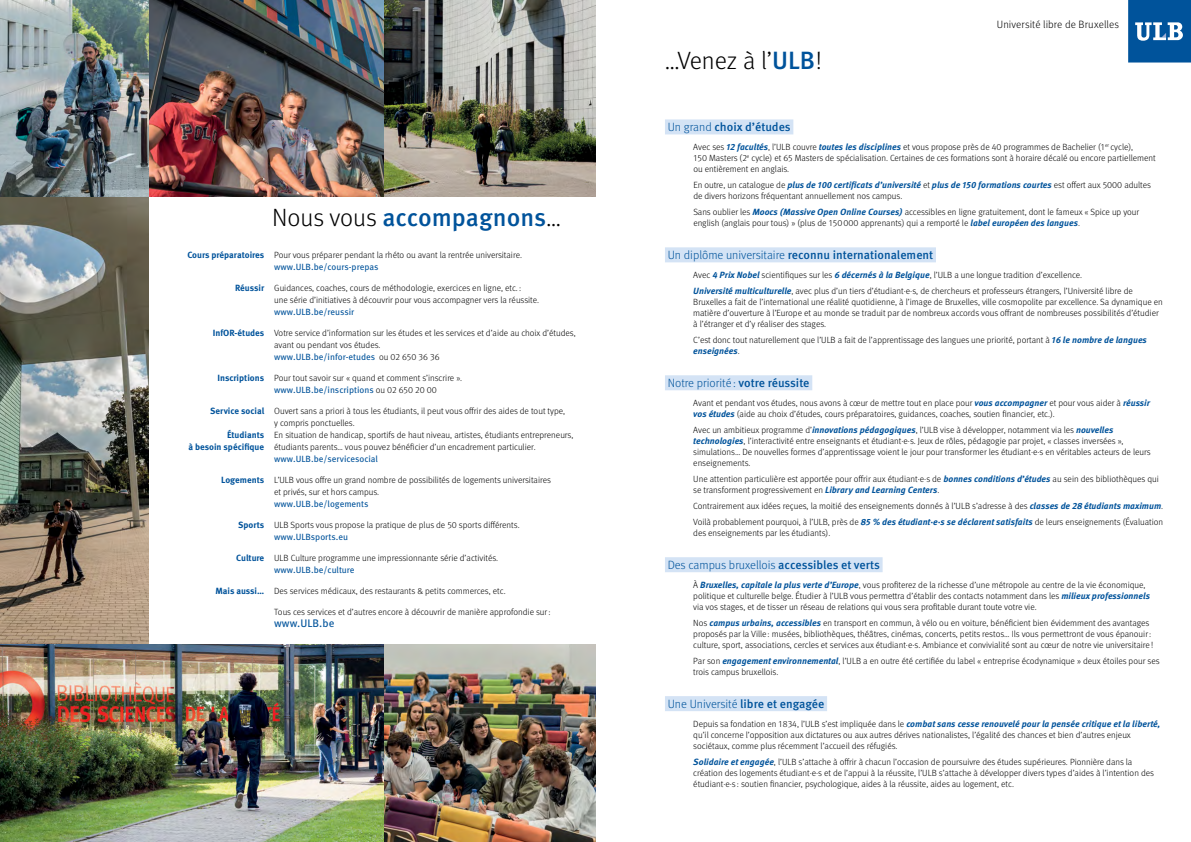
<style>
.page{position:relative;width:1191px;height:842px;background:#fff}
.page>*{position:absolute;margin:0;border:0;box-sizing:border-box;transform-origin:0 0}
.t1{font:500 25px "Meta OT";color:#00539b}
.t2{font:300 25px "Meta OT";color:#000}
.t3{font:500 12px "Meta OT";color:#00539b}
.t4{font:300 12px "Meta OT";color:#00539b}
.t5{font:11px "Meta OT";color:#00539b}
.t6{font:300 10.6px "Meta OT";letter-spacing:.01em;color:#000}
.t7{font:300 9px/11px "Meta OT";color:#000}
.t8{font:9px "Meta OT";color:#00539b}
.s1{font-weight:300;color:#000}
.s2{font-weight:700;color:#00539b}
.s3{font-weight:400;color:#00539b}
.s4{font-weight:500;color:#00539b}
.s5{font-weight:300}
.s6{font-weight:700;font-style:italic;color:#00539b}
.s7{font-weight:500}
</style>
<div class="page">
<svg style="left:1128px;top:0;width:63px;height:63px;background:#2068a7"></svg>
<img style="left:0;top:0;width:149px;height:198px">
<img style="left:0;top:198px;width:149px;height:446px">
<img style="left:0;top:644px;width:385px;height:198px">
<img style="left:149px;top:0;width:236px;height:197px">
<img style="left:385px;top:0;width:210px;height:197px">
<img style="left:385px;top:644px;width:210px;height:198px">
<div style="left:665px;top:119px;width:128px;height:15px;background:#d4e3f5"></div>
<div style="left:665px;top:247px;width:271px;height:15px;background:#d4e3f5"></div>
<div style="left:665px;top:375px;width:147px;height:15px;background:#d4e3f5"></div>
<div style="left:665px;top:557px;width:217px;height:15px;background:#d4e3f5"></div>
<div style="left:665px;top:696px;width:162px;height:15px;background:#d4e3f5"></div>
<h1 class="t1" style="left:272px;top:202px;width:290px"><span class="s1">Nous vous</span> accompagnons<span class="s1">…</span></h1>
<p class="t7" style="left:274px;top:249px;width:248px;line-height:12px;text-indent:-87px"><span class="s2">Cours préparatoires</span> Pour vous préparer pendant la rhéto ou avant la rentrée universitaire. <span class="s3">www.ULB.be/cours-prepas</span></p>
<p class="t7" style="left:274px;top:282px;width:265px;line-height:12px;text-indent:-39px"><span class="s2">Réussir</span> Guidances, coaches, cours de méthodologie, exercices en ligne, etc. :<br>une série d’initiatives à découvrir pour vous accompagner vers la réussite.</p>
<p class="t8" style="left:274px;top:306px;width:82px">www.ULB.be/reussir</p>
<p class="t7" style="left:274px;top:327px;width:303px;line-height:12px;text-indent:-61px"><span class="s2">InfOR-études</span> Votre service d’information sur les études et les services et d’aide au choix d’études, avant ou pendant vos études.<br><span class="s3">www.ULB.be/infor-etudes</span> ou 02 650 36 36</p>
<p class="t7" style="left:274px;top:372px;width:188px;line-height:12px;text-indent:-57px"><span class="s2">Inscriptions</span> Pour tout savoir sur « quand et comment s’inscrire ». <span class="s3">www.ULB.be/inscriptions</span> ou 02 650 20 00</p>
<p class="t7" style="left:210px;top:406px;width:356px"><span class="s2">Service social</span> Ouvert sans a priori à tous les étudiants, il peut vous offrir des aides de tout type,</p>
<p class="t7" style="left:274px;top:418px;width:81px">y compris ponctuelles.</p>
<p class="t7" style="left:227px;top:430px;width:348px"><span class="s2">Étudiants</span> En situation de handicap, sportifs de haut niveau, artistes, étudiants entrepreneurs,</p>
<p class="t7" style="left:188px;top:442px;width:348px"><span class="s2">à besoin spécifique</span> étudiants parents… vous pouvez bénéficier d’un encadrement particulier.</p>
<p class="t8" style="left:274px;top:453px;width:105px">www.ULB.be/servicesocial</p>
<p class="t7" style="left:274px;top:474px;width:278px;line-height:12px;text-indent:-53px"><span class="s2">Logements</span> L’ULB vous offre un grand nombre de possibilités de logements universitaires et privés, sur et hors campus.</p>
<p class="t8" style="left:274px;top:498px;width:96px">www.ULB.be/logements</p>
<p class="t7" style="left:274px;top:519px;width:246px;line-height:12px;text-indent:-36px"><span class="s2">Sports</span> ULB Sports vous propose la pratique de plus de 50 sports différents. <span class="s3">www.ULBsports.eu</span></p>
<p class="t7" style="left:274px;top:552px;width:224px;line-height:12px;text-indent:-38px"><span class="s2">Culture</span> ULB Culture programme une impressionnante série d’activités. <span class="s3">www.ULB.be/culture</span></p>
<p class="t7" style="left:215px;top:586px;width:291px"><span class="s2">Mais aussi…</span> Des services médicaux, des restaurants &amp; petits commerces, etc.</p>
<p class="t7" style="left:274px;top:607px;width:278px">Tous ces services et d’autres encore à découvrir de manière approfondie sur:</p>
<p class="t5" style="left:274px;top:617px;width:62px">www.ULB.be</p>
<h1 class="t2" style="left:665px;top:46px;width:158px">…Venez à l’<span class="s4">ULB</span>!</h1>
<p class="t6" style="left:996px;top:19px;width:124px">Université libre de Bruxelles</p>
<h2 class="t3" style="left:667px;top:119px;width:125px"><span class="s5">Un grand</span> choix d’études</h2>
<p class="t7" style="left:693px;top:142px;width:464px">Avec ses <span class="s6">12 facultés</span>, l’ULB couvre <span class="s6">toutes les disciplines</span> et vous propose près de 40 programmes de Bachelier (1<sup>er</sup> cycle),<br>150 Masters (2<sup>e</sup> cycle) et 65 Masters de spécialisation. Certaines de ces formations sont à horaire décalé ou encore partiellement ou entièrement en anglais.</p>
<p class="t7" style="left:693px;top:180px;width:459px">En outre, un catalogue de <span class="s6">plus de 100 certificats d’université</span> et <span class="s6">plus de 150 formations courtes</span> est offert aux 5000 adultes de divers horizons fréquentant annuellement nos campus.</p>
<p class="t7" style="left:693px;top:207px;width:447px">Sans oublier les <span class="s6">Moocs (Massive Open Online Courses)</span> accessibles en ligne gratuitement, dont le fameux « Spice up your english (anglais pour tous) » (plus de 150000 apprenants) qui a remporté le <span class="s6">label européen des langues</span>.</p>
<h2 class="t3" style="left:667px;top:247px;width:267px"><span class="s5">Un diplôme universitaire</span> reconnu internationalement</h2>
<p class="t7" style="left:693px;top:267px;width:441px;line-height:16px">Avec <span class="s6">4 Prix Nobel</span> scientifiques sur les <span class="s6">6 décernés à la Belgique</span>, l’ULB a une longue tradition d’excellence.<br><span class="s6">Université multiculturelle</span>, avec plus d’un tiers d’étudiant·e·s, de chercheurs et professeurs étrangers, l’Université libre de</p>
<p class="t7" style="left:693px;top:297px;width:471px">Bruxelles a fait de l’international une réalité quotidienne, à l’image de Bruxelles, ville cosmopolite par excellence. Sa dynamique en matière d’ouverture à l’Europe et au monde se traduit par de nombreux accords vous offrant de nombreuses possibilités d’étudier à l’étranger et d’y réaliser des stages.</p>
<p class="t7" style="left:693px;top:335px;width:455px">C’est donc tout naturellement que l’ULB a fait de l’apprentissage des langues une priorité, portant à <span class="s6">16 le nombre de langues enseignées</span>.</p>
<h2 class="t4" style="left:667px;top:376px;width:143px">Notre priorité : <span class="s7">votre réussite</span></h2>
<p class="t7" style="left:693px;top:398px;width:458px">Avant et pendant vos études, nous avons à cœur de mettre tout en place pour <span class="s6">vous accompagner</span> et pour vous aider à <span class="s6">réussir vos études</span> (aide au choix d’études, cours préparatoires, guidances, coaches, soutien financier, etc.).</p>
<p class="t7" style="left:693px;top:425px;width:459px">Avec un ambitieux programme d’<span class="s6">innovations pédagogiques</span>, l’ULB vise à développer, notamment via les <span class="s6">nouvelles technologies</span>, l’interactivité entre enseignants et étudiant·e·s. Jeux de rôles, pédagogie par projet, « classes inversées », simulations… De nouvelles formes d’apprentissage voient le jour pour transformer les étudiant·e·s en véritables acteurs de leurs enseignements.</p>
<p class="t7" style="left:693px;top:474px;width:467px">Une attention particulière est apportée pour offrir aux étudiant·e·s de <span class="s6">bonnes conditions d’études</span> au sein des bibliothèques qui se transforment progressivement en <span class="s6">Library and Learning Centers</span>.</p>
<p class="t7" style="left:693px;top:498px;width:471px;line-height:16px">Contrairement aux idées reçues, la moitié des enseignements donnés à l’ULB s’adresse à des <span class="s6">classes de 28 étudiants maximum</span>.<br>Voilà probablement pourquoi, à l’ULB, près de <span class="s6">85 % des étudiant·e·s se déclarent satisfaits</span> de leurs enseignements (Évaluation</p>
<p class="t7" style="left:693px;top:528px;width:137px">des enseignements par les étudiants).</p>
<h2 class="t4" style="left:667px;top:558px;width:214px">Des campus bruxellois <span class="s7">accessibles et verts</span></h2>
<p class="t7" style="left:693px;top:580px;width:458px">À <span class="s6">Bruxelles, capitale la plus verte d’Europe</span>, vous profiterez de la richesse d’une métropole au centre de la vie économique, politique et culturelle belge. Étudier à l’ULB vous permettra d’établir des contacts notamment dans les <span class="s6">milieux professionnels </span>via vos stages, et de tisser un réseau de relations qui vous sera profitable durant toute votre vie.</p>
<p class="t7" style="left:693px;top:618px;width:461px">Nos <span class="s6">campus urbains, accessibles</span> en transport en commun, à vélo ou en voiture, bénéficient bien évidemment des avantages proposés par la Ville : musées, bibliothèques, théâtres, cinémas, concerts, petits restos… Ils vous permettront de vous épanouir: culture, sport, associations, cercles et services aux étudiant·e·s. Ambiance et convivialité sont au cœur de notre vie universitaire !</p>
<p class="t7" style="left:693px;top:656px;width:468px">Par son <span class="s6">engagement environnemental</span>, l’ULB a en outre été certifiée du label « entreprise écodynamique » deux étoiles pour ses trois campus bruxellois.</p>
<h2 class="t3" style="left:667px;top:696px;width:158px"><span class="s5">Une Université</span> libre et engagée</h2>
<p class="t7" style="left:693px;top:719px;width:469px">Depuis sa fondation en 1834, l’ULB s’est impliquée dans le <span class="s6">combat sans cesse renouvelé pour la pensée critique et la liberté, </span>qu’il concerne l’opposition aux dictatures ou aux autres dérives nationalistes, l’égalité des chances et bien d’autres enjeux sociétaux, comme plus récemment l’accueil des réfugiés.</p>
<p class="t7" style="left:693px;top:757px;width:462px"><span class="s6">Solidaire et engagée</span>, l’ULB s’attache à offrir à chacun l’occasion de poursuivre des études supérieures. Pionnière dans la création des logements étudiant·e·s et de l’appui à la réussite, l’ULB s’attache à développer divers types d’aides à l’intention des étudiant·e·s : soutien financier, psychologique, aides à la réussite, aides au logement, etc.</p>
</div>
